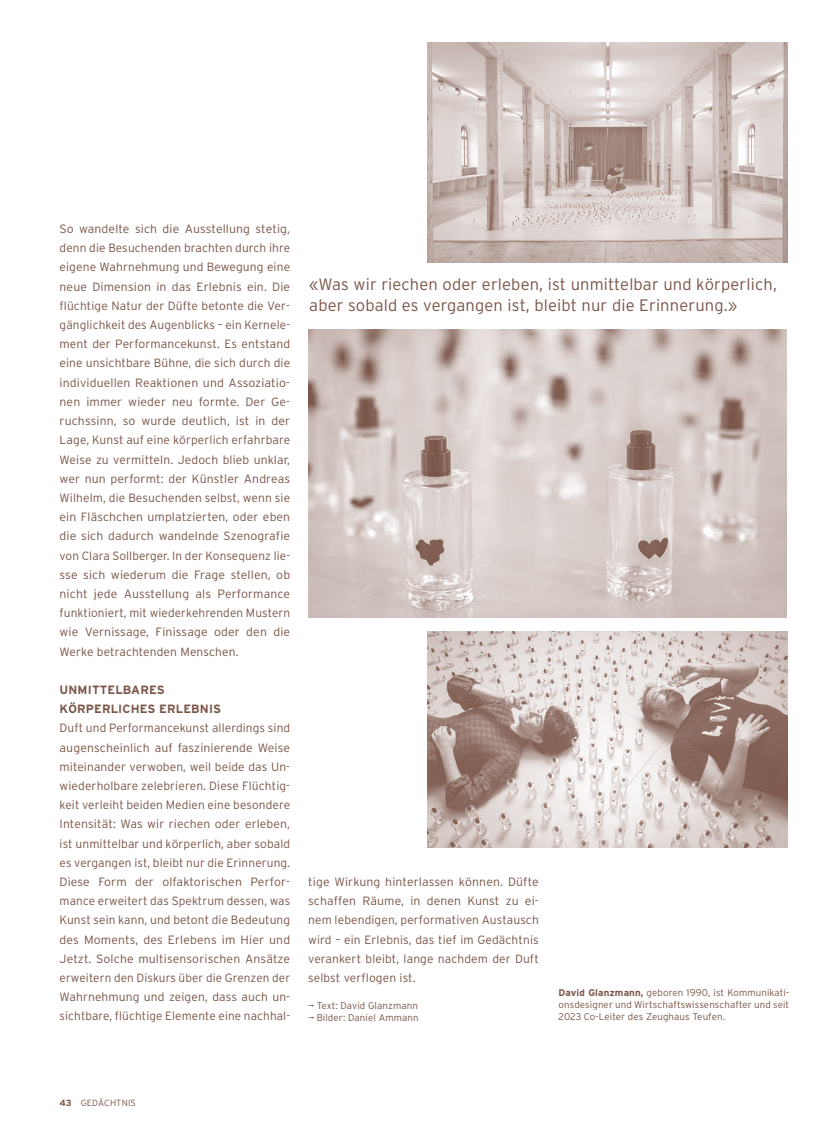
<style>
.page{position:relative;width:830px;height:1127px;background:#fff}
.page>*{position:absolute;margin:0;border:0;box-sizing:border-box;transform-origin:0 0}
.t1{font:300 16.5px/21px "Interstate";letter-spacing:.01em;color:#7a5548}
.t2{font:300 12px/19.2px "Interstate";letter-spacing:.01em;color:#7a5548;text-align:justify}
.t3{font:700 12px/19.2px "Interstate";letter-spacing:.01em;color:#7a5548}
.t4{font:300 9.75px/12px "Interstate";letter-spacing:.01em;color:#7a5548;text-align:justify}
.t5{font:300 9px "Interstate";letter-spacing:.01em;color:#7a5548}
.s1{font-weight:700}
</style>
<div class="page">
<img style="left:427px;top:631px;width:360px;height:216px">
<img style="left:308px;top:329px;width:477px;height:288px">
<img style="left:427px;top:43px;width:360px;height:219px">
<p class="t2" style="left:60px;top:219px;width:232px">So wandelte sich die Ausstellung stetig, denn die Besuchenden brachten durch ihre eigene Wahrnehmung und Bewegung eine neue Dimension in das Erlebnis ein. Die flüchtige Natur der Düfte betonte die Ver&shy;gänglichkeit des Augenblicks – ein Kernele&shy;ment der Performancekunst. Es entstand eine unsichtbare Bühne, die sich durch die individuellen Reaktionen und Assoziatio&shy;nen immer wieder neu formte. Der Ge&shy;ruchssinn, so wurde deutlich, ist in der Lage, Kunst auf eine körperlich erfahrbare Weise zu vermitteln. Jedoch blieb unklar, wer nun performt: der Künstler Andreas Wilhelm, die Besuchenden selbst, wenn sie ein Fläschchen umplatzierten, oder eben die sich dadurch wandelnde Szenografie von Clara Sollberger. In der Konsequenz lie&shy;sse sich wiederum die Frage stellen, ob nicht jede Ausstellung als Performance funktioniert, mit wiederkehrenden Mustern wie Vernissage, Finissage oder den die Werke betrachtenden Menschen.</p>
<p class="t3" style="left:60px;top:680px;width:163px">UNMITTELBARES<br>KÖRPERLICHES ERLEBNIS</p>
<p class="t2" style="left:60px;top:718px;width:232px">Duft und Performancekunst allerdings sind augenscheinlich auf faszinierende Weise miteinander verwoben, weil beide das Un&shy;wiederholbare zelebrieren. Diese Flüchtig&shy;keit verleiht beiden Medien eine besondere Intensität: Was wir riechen oder erleben, ist unmittelbar und körperlich, aber sobald es vergangen ist, bleibt nur die Erinnerung.<br>Diese Form der olfaktorischen Perfor&shy;mance erweitert das Spektrum dessen, was Kunst sein kann, und betont die Bedeutung des Moments, des Erlebens im Hier und Jetzt. Solche multisensorischen Ansätze erweitern den Diskurs über die Grenzen der Wahrnehmung und zeigen, dass auch un&shy;sichtbare, flüchtige Elemente eine nachhal-</p>
<h1 class="t1" style="left:309px;top:274px;width:469px">«Was wir riechen oder erleben, ist unmittelbar und körperlich, aber sobald es vergangen ist, bleibt nur die Erinnerung.»</h1>
<p class="t2" style="left:308px;top:872px;width:232px">tige Wirkung hinterlassen können. Düfte schaffen Räume, in denen Kunst zu ei&shy;nem lebendigen, performativen Austausch wird – ein Erlebnis, das tief im Gedächtnis verankert bleibt, lange nachdem der Duft selbst verflogen ist.</p>
<p class="t4" style="left:308px;top:999px;width:111px">→ Text: David Glanzmann</p>
<p class="t4" style="left:308px;top:1011px;width:112px">→ Bilder: Daniel Ammann</p>
<p class="t4" style="left:558px;top:986px;width:232px"><span class="s1">David Glanzmann,</span> geboren 1990, ist Kommunikati&shy;onsdesigner und Wirtschaftswissenschafter und seit 2023 Co-Leiter des Zeughaus Teufen.</p>
<p class="t5" style="left:60px;top:1097px;width:78px"><span class="s1">43</span> GEDÄCHTNIS</p>
</div>
